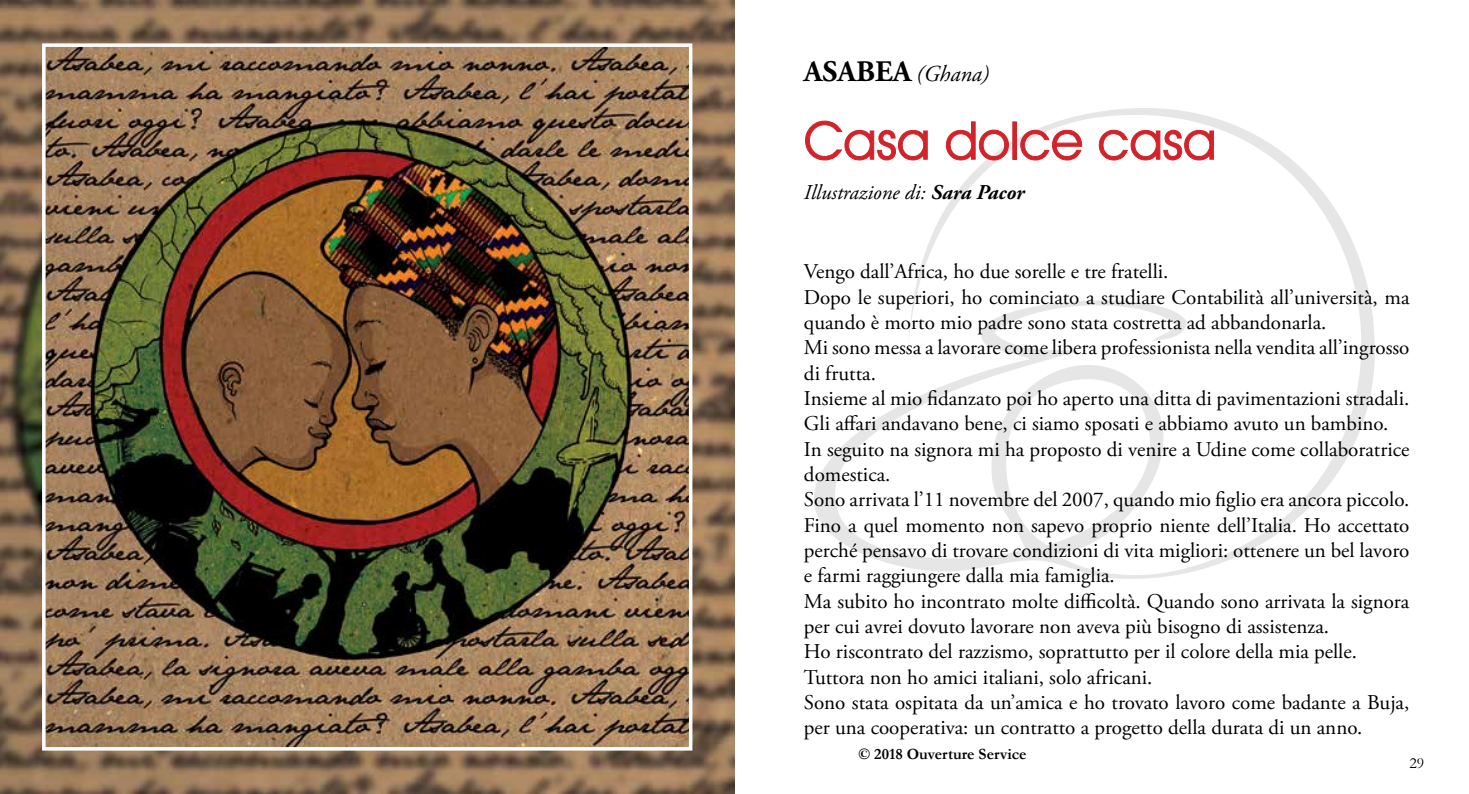
<style>
.page{position:relative;width:1469px;height:794px;background:#fff}
.page>*{position:absolute;margin:0;border:0;box-sizing:border-box;transform-origin:0 0}
.t1{font:52.5px "Avant Garde IT Cby BT";color:#d2232a}
.t2{font:700 29.75px "Adobe Garamond Pro";color:#000}
.t3{font:italic 22.75px "Adobe Garamond Pro";color:#000}
.t4{font:21px/25.4px "Adobe Garamond Pro";color:#000}
.t5{font:italic 21px "Adobe Garamond Pro";color:#000}
.t6{font:700 15.75px "Garamond";color:#000}
.t7{font:15.75px "Garamond";color:#000}
.s1{font-weight:700}
</style>
<div class="page">
<svg style="left:814px;top:108px;width:561px;height:471px"></svg>
<svg style="left:805px;top:120px;width:123px;height:41px"></svg>
<svg style="left:945px;top:121px;width:64px;height:40px"></svg>
<div style="left:1012px;top:121px;width:4px;height:39px;border:1px solid #d2232a"></div>
<svg style="left:1019px;top:129px;width:63px;height:32px"></svg>
<svg style="left:1098px;top:129px;width:116px;height:32px"></svg>
<img style="left:0;top:0;width:734px;height:794px">
<img style="left:47px;top:48px;width:640px;height:697px">
<div style="left:42px;top:43px;width:650px;height:707px;border:4px solid #fff"></div>
<h2 class="t2" style="left:804px;top:54px;width:54px">ASABEA</h2>
<p class="t3" style="left:916px;top:60px;width:74px">(Ghana)</p>
<h1 class="t1" style="left:804px;top:109px;width:414px">Casa dolce casa</h1>
<p class="t5" style="left:804px;top:180px;width:222px">Illustrazione di: <span class="s1">Sara Pacor</span></p>
<p class="t4" style="left:804px;top:260px;width:607px">Vengo dall’Africa, ho due sorelle e tre fratelli.<br>Dopo le superiori, ho cominciato a studiare Contabilità all’università, ma quando è morto mio padre sono stata costretta ad abbandonarla.<br>Mi sono messa a lavorare come libera professionista nella vendita all’ingrosso di frutta.<br>Insieme al mio fidanzato poi ho aperto una ditta di pavimentazioni stradali.<br>Gli affari andavano bene, ci siamo sposati e abbiamo avuto un bambino.<br>In seguito na signora mi ha proposto di venire a Udine come collaboratrice domestica.<br>Sono arrivata l’11 novembre del 2007, quando mio figlio era ancora piccolo.<br>Fino a quel momento non sapevo proprio niente dell’Italia. Ho accettato perché pensavo di trovare condizioni di vita migliori: ottenere un bel lavoro e farmi raggiungere dalla mia famiglia.<br>Ma subito ho incontrato molte difficoltà. Quando sono arrivata la signora per cui avrei dovuto lavorare non aveva più bisogno di assistenza.<br>Ho riscontrato del razzismo, soprattutto per il colore della mia pelle.<br>Tuttora non ho amici italiani, solo africani.<br>Sono stata ospitata da un’amica e ho trovato lavoro come badante a Buja, per una cooperativa: un contratto a progetto della durata di un anno.</p>
<p class="t6" style="left:858px;top:745px;width:169px">© 2018 Ouverture Service</p>
<p class="t7" style="left:1409px;top:753px;width:16px">29</p>
</div>
